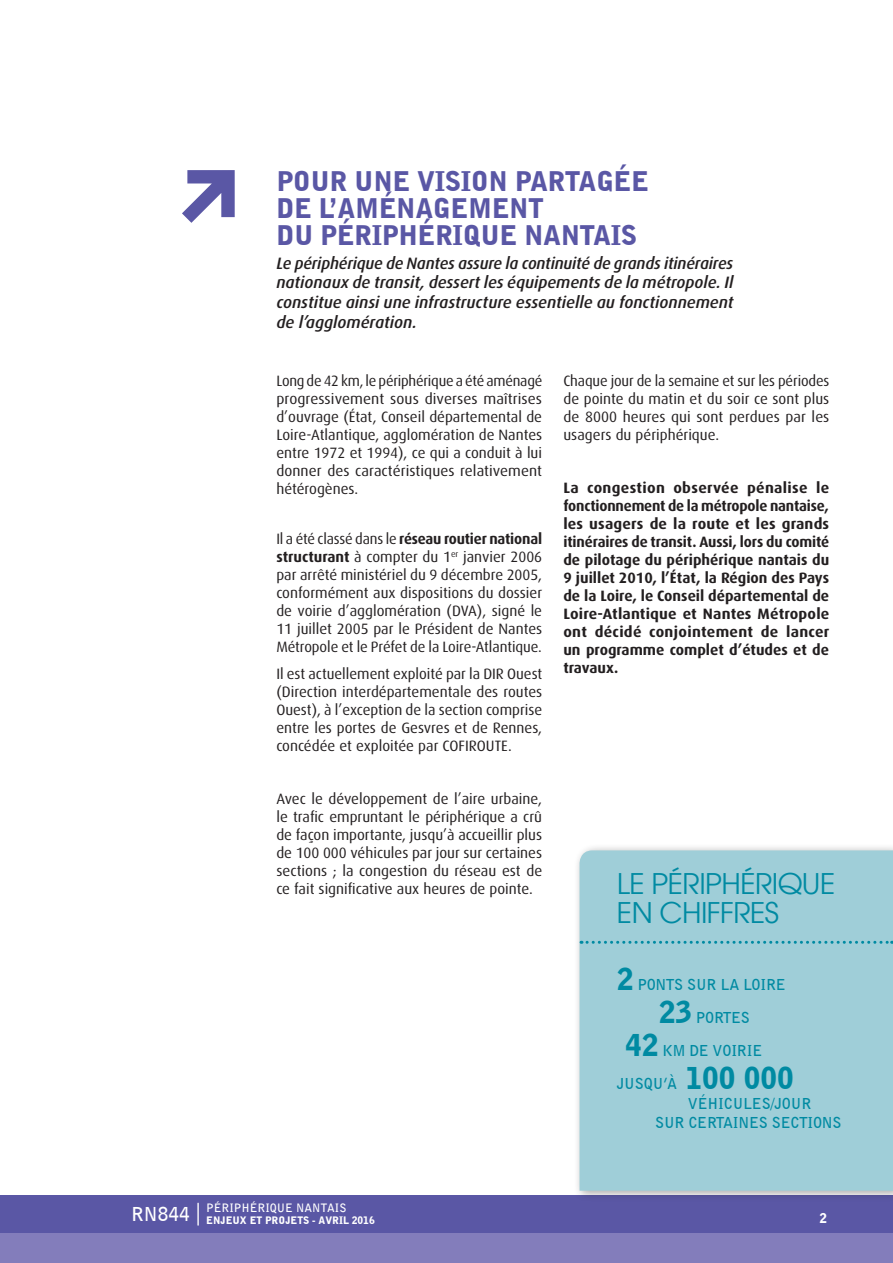
<style>
.page{position:relative;width:893px;height:1263px;background:#fff}
.page>*{position:absolute;margin:0;border:0;box-sizing:border-box;transform-origin:0 0}
.t1{font:28.5px/28.2px "Avant Garde";letter-spacing:-.02em;color:#008aa2}
.t2{font:900 27px/27px "Bell Gothic BT";letter-spacing:-.015em;color:#5a57a5}
.t3{font:italic 500 16.5px/19.8px "Dax OT";color:#231f20;text-align:justify}
.t4{font:15px/18px "Dax OT";color:#231f20;text-align:justify}
.t5{font:700 15px/18px "Dax OT";color:#231f20;text-align:justify}
.t6{font:700 15px "Bell Gothic BT";letter-spacing:-.015em;color:#008aa2}
.t7{font:900 13.35px "Bell Gothic BT";color:#fff}
.t8{font:700 11.55px "Bell Gothic Std";color:#fff}
.t9{font:900 10.35px "Bell Gothic BT";color:#fff}
.s1{font-weight:700}
.s2{font-weight:900;font-size:30px}
</style>
<div class="page">
<div style="left:0;top:1195px;width:893px;height:38px;background:#5a57a5"></div>
<div style="left:0;top:1233px;width:893px;height:30px;background:#837dbb"></div>
<hr style="left:197px;top:1203px;width:2px;height:22px;background:#fff">
<svg style="left:182px;top:170px;width:53px;height:53px"></svg>
<div style="left:574px;top:843px;width:319px;height:359px;background:#231f20;opacity:.4"></div>
<div style="left:579px;top:850px;width:314px;height:341px;background:#9fced8"></div>
<svg style="left:581px;top:941px;width:312px;height:3px"></svg>
<h2 class="t2" style="left:276px;top:167px;width:374px">POUR UN E VISION PARTAGÉE<br>DE L’AMÉNAGEMENT<br>DU PÉRIPHÉRIQUE NANTAIS</h2>
<p class="t3" style="left:276px;top:253px;width:459px">Le périphérique de Nantes assure la continuité de grands itinéraires nationaux de transit, dessert les équipements de la métropole. Il constitue ainsi une infrastructure essentielle au fonctionnement de l’agglomération.</p>
<p class="t4" style="left:276px;top:372px;width:267px">Long de 42 km, le périphérique a été aménagé progressivement sous diverses maîtrises d’ouvrage (État, Conseil départemental de Loire-Atlantique, agglomération de Nantes entre 1972 et 1994), ce qui a conduit à lui donner des caractéristiques relativement hétérogènes.</p>
<p class="t4" style="left:276px;top:530px;width:267px">Il a été classé dans le <span class="s1">réseau routier national structurant</span> à compter du 1<sup>er</sup> janvier 2006 par arrêté ministériel du 9 décembre 2005, conformément aux dispositions du dossier de voirie d’agglomération (DVA), signé le 11 juillet 2005 par le Président de Nantes Métropole et le Préfet de la Loire-Atlantique.</p>
<p class="t4" style="left:276px;top:665px;width:267px">Il est actuellement exploité par la DIR Ouest (Direction interdépartementale des routes Ouest), à l’exception de la section comprise entre les portes de Gesvres et de Rennes, concédée et exploitée par COFIROUTE.</p>
<p class="t4" style="left:276px;top:790px;width:267px">Avec le développement de l’aire urbaine, le trafic empruntant le périphérique a crû de façon importante, jusqu’à accueillir plus de 100 000 véhicules par jour sur certaines sections ; la congestion du réseau est de ce fait significative aux heures de pointe.</p>
<p class="t4" style="left:563px;top:372px;width:267px">Chaque jour de la semaine et sur les périodes de pointe du matin et du soir ce sont plus de 8000 heures qui sont perdues par les usagers du périphérique.</p>
<p class="t5" style="left:563px;top:479px;width:267px">La congestion observée pénalise le fonctionnement de la métropole nantaise, les usagers de la route et les grands itinéraires de transit. Aussi, lors du comité de pilotage du périphérique nantais du 9 juillet 2010, l’état, la Région des Pays de la Loire, le Conseil départemental de Loire-Atlantique et Nantes Métropole ont décidé conjointement de lancer un programme complet d’études et de travaux.</p>
<h1 class="t1" style="left:617px;top:870px;width:220px">LE PÉRIPHÉRIQUE<br>EN CHI FFRES</h1>
<p class="t6" style="left:617px;top:975px;width:159px"><span class="s2">2</span> PONTS SUR LA LOIRE</p>
<p class="t6" style="left:659px;top:1008px;width:93px"><span class="s2">23</span> PORTES</p>
<p class="t6" style="left:625px;top:1041px;width:135px"><span class="s2">42</span> KM DE VOIRIE</p>
<p class="t6" style="left:617px;top:1074px;width:178px">JUSQU’À <span class="s2">100 000</span></p>
<p class="t6" style="left:688px;top:1093px;width:121px">VÉHICULES/JOUR</p>
<p class="t6" style="left:655px;top:1113px;width:188px">SUR CERTAINES SECTIONS</p>
<p class="t8" style="left:206px;top:1201px;width:142px">PÉRIP HÉRIQUE NANTAIS</p>
<p class="t9" style="left:131px;top:1214px;width:245px"><sup>RN844</sup> ENJEUX ET PROJETS - AVRIL 2016</p>
<p class="t7" style="left:820px;top:1209px;width:9px">2</p>
</div>
